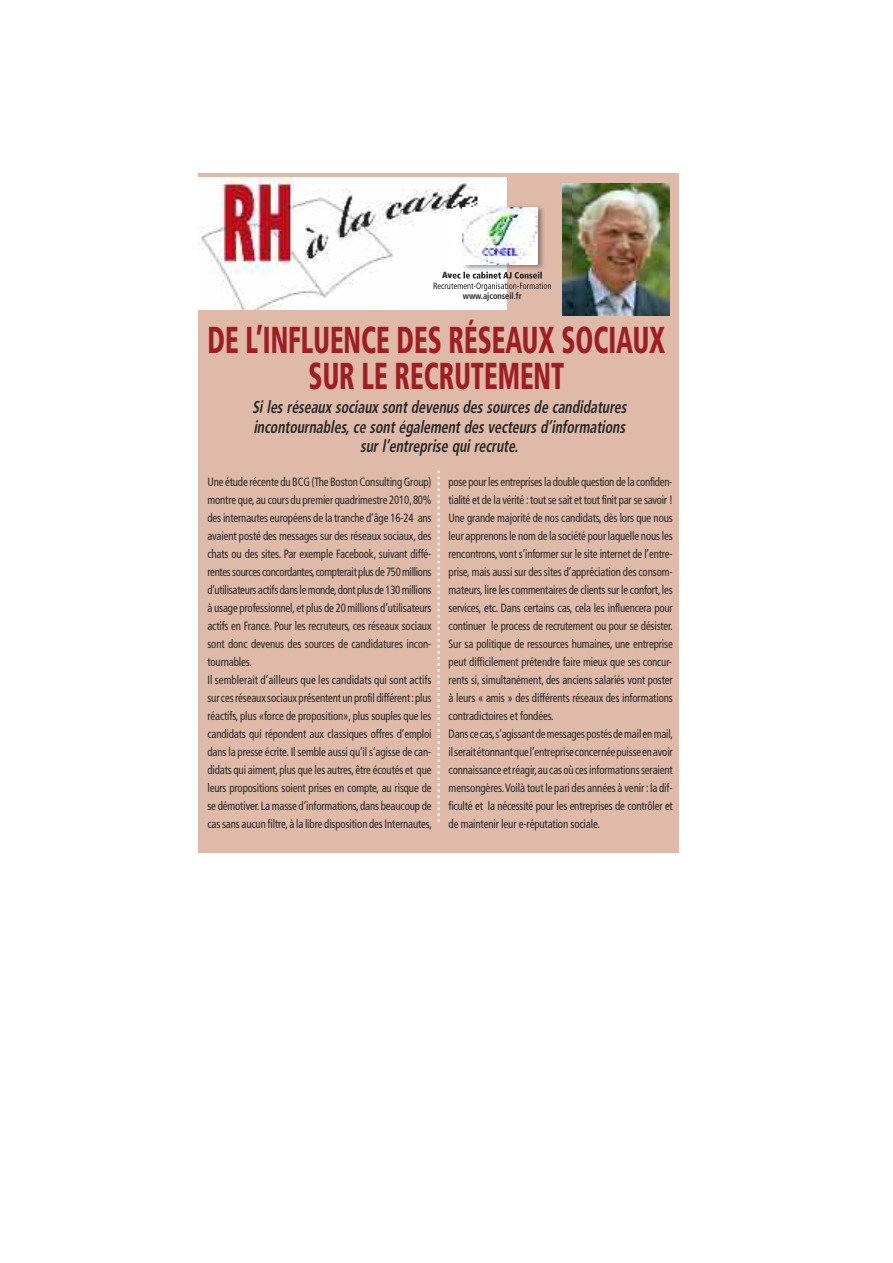
<style>
.page{position:relative;width:893px;height:1263px;background:#fff}
.page>*{position:absolute;margin:0;border:0;box-sizing:border-box;transform-origin:0 0}
.t1{font:900 condensed 37.5px/36px "Frutiger";color:#9f1e23;text-align:center;scale:.7 1}
.t2{font:italic 700 condensed 17.25px/19.5px "Frutiger";color:#272627;text-align:center;scale:.8 1}
.t3{font:condensed 12px/18px "Frutiger";letter-spacing:-.01em;color:#272627;scale:.9 1}
.t4{font:700 condensed 9px "Frutiger";color:#272627;scale:.93 1}
</style>
<div class="page">
<div style="left:199px;top:174px;width:480px;height:679px;background:#e0baa9"></div>
<img style="left:199px;top:178px;width:308px;height:131px">
<img style="left:562px;top:184px;width:108px;height:131px">
<svg style="left:437px;top:470px;width:3px;height:352px"></svg>
<img style="left:451px;top:190px;width:120px;height:101px">
<img style="left:451px;top:272px;width:73px;height:7px">
<img style="left:451px;top:283px;width:36px;height:7px">
<img style="left:463px;top:207px;width:75px;height:57px">
<p class="t4" style="left:463px;top:293px;width:65px">www.ajconseil.fr</p>
<h1 class="t1" style="left:208px;top:325px;width:655px">DE L’INFLUENCE DES RÉSEAUX SOCIAUX<br>SUR LE RECRUTEMENT</h1>
<h2 class="t2" style="left:252px;top:399px;width:473px">Si les réseaux sociaux sont devenus des sources de candidatures incontournables, ce sont également des vecteurs d’informations sur l’entreprise qui recrute.</h2>
<p class="t3" style="left:207px;top:474px;width:251px">Une étude récente du BCG(The Boston ConsultingGroup) montre que,au cours du premier quadrimestre 2010,80% des internautes européens de la tranche d’âge 16-24 ans avaient posté des messages sur des réseaux sociaux, des chats ou des sites. Par exemple Facebook, suivant diffé&shy;rentessourcesconcordantes,compteraitplusde750millions d’utilisateurs actifs danslemonde,dont plus de 130millions à usage professionnel, et plus de 20 millions d’utilisateurs actifs en France. Pour les recruteurs, ces réseaux sociaux sont donc devenus des sources de candidatures incon&shy;tournables.<br>Il semblerait d’ailleurs que les candidats qui sont actifs surcesréseaux sociaux présentent un profil différent:plus réactifs, plus «force de proposition», plus souples que les candidats qui répondent aux classiques offres d’emploi dans la presse écrite. Il semble aussi qu’il s’agisse de can&shy;didats qui aiment, plus que les autres, être écoutés et que leurs propositions soient prises en compte, au risque de se démotiver. La masse d’informations,dans beaucoup de cas sans aucun filtre, à la libre disposition des Internautes,</p>
<p class="t3" style="left:449px;top:474px;width:251px">pose pour les entreprises la double question de la confiden&shy;tialité et de la vérité : tout se sait et tout finit par se savoir !<br>Une grande majorité de nos candidats, dès lors que nous leur apprenons le nom de la société pour laquelle nous les rencontrons, vont s’informer sur le site internet de l’entre&shy;prise, mais aussi sur des sites d’appréciation des consom&shy;mateurs, lire les commentaires de clients sur le confort, les services, etc. Dans certains cas, cela les influencera pour continuer le process de recrutement ou pour se désister.<br>Sur sa politique de ressources humaines, une entreprise peut difficilement prétendre faire mieux que ses concur&shy;rents si, simultanément, des anciens salariés vont poster à leurs « amis » des différents réseaux des informations contradictoires et fondées.<br>Dansce cas,s’agissantdemessagespostésdemail enmail, ilseraitétonnantquel’entrepriseconcernéepuisseenavoir connaissance etréagir,aucasoùcesinformationsseraient mensongères.Voilà tout le pari des années à venir : la dif&shy;ficulté et la nécessité pour les entreprises de contrôler et de maintenir leur e-réputation sociale.</p>
</div>
